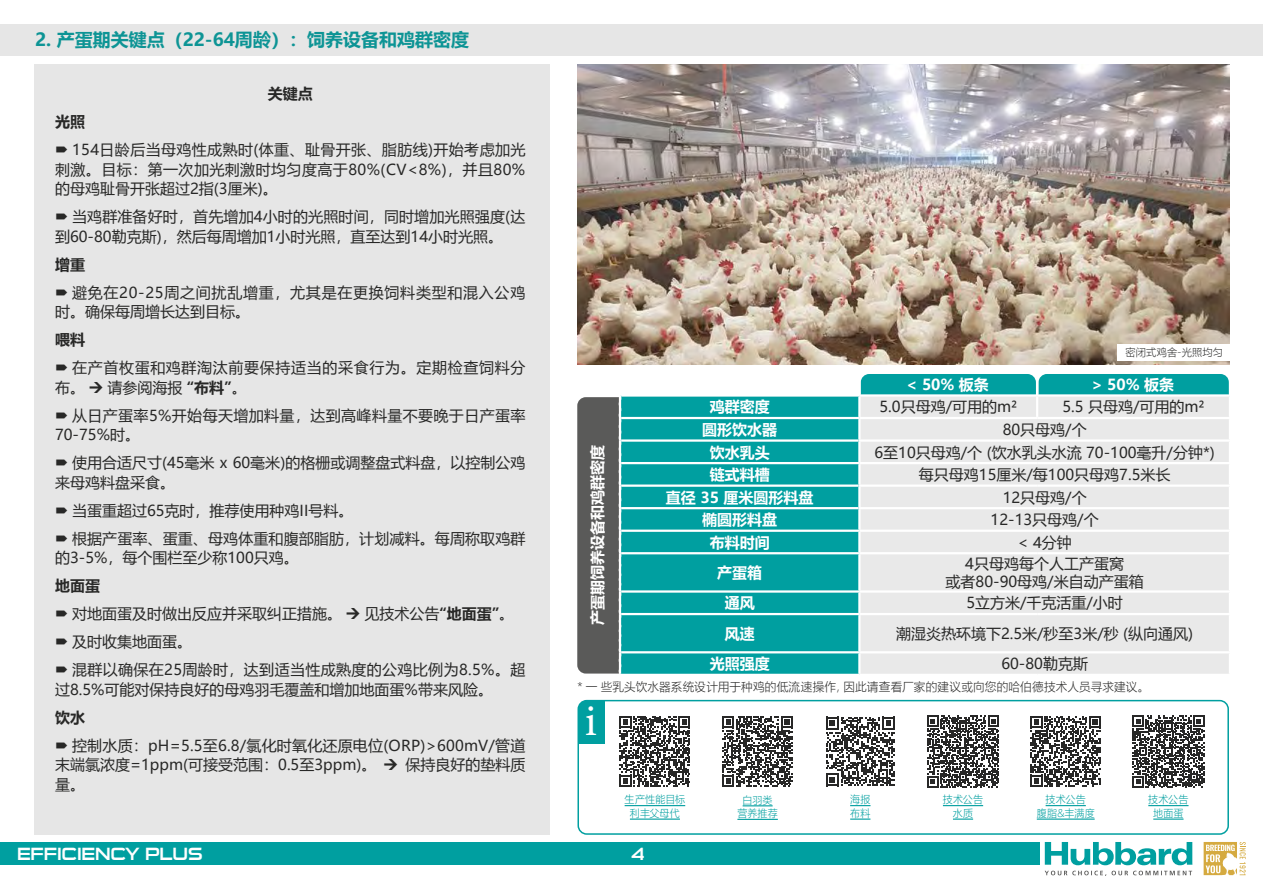
<style>
.page{position:relative;width:1263px;height:893px;background:#fff}
.page>*{position:absolute;margin:0;border:0;box-sizing:border-box;transform-origin:0 0}
.t1{font:45px "Minion Pro";color:#fff}
.t2{font:700 18px "Microsoft Ya Hei UI";color:#009fa0}
.t3{font:17.4px "Sui Generis Rg";letter-spacing:-.01em;color:#fff}
.t4{font:15px/19.5px "Microsoft Ya Hei UI";color:#282827}
.t5{font:15px/28px "Microsoft Ya Hei UI";letter-spacing:.025em;color:#282827}
.t6{font:700 15px "Microsoft Ya Hei UI";color:#fff}
.t7{font:15px/19.5px "Microsoft Ya Hei UI";letter-spacing:.05em;color:#282827}
.t8{font:15px/19.5px "Microsoft Ya Hei UI";letter-spacing:.045em;color:#282827}
.t9{font:700 15px "Microsoft Ya Hei UI";color:#282827}
.t10{font:12px "Microsoft Ya Hei UI Light";letter-spacing:.015em;color:#282827}
.t11{font:10.5px/13.5px "Microsoft Ya Hei UI Light";letter-spacing:.015em;color:#009fa0;text-align:center;scale:.95 1}
.t12{font:10.5px "Microsoft Ya Hei UI Light";letter-spacing:.015em;color:#282827}
.s1{font-weight:700}
</style>
<div class="page">
<div style="left:34px;top:64px;width:515px;height:771px;background:#e6e6e6"></div>
<img style="left:577px;top:64px;width:652px;height:301px">
<div style="left:1117px;top:344px;width:137px;height:17px;background:#fff"></div>
<div style="left:579px;top:701px;width:25px;height:43px;background:#009fa0"></div>
<div style="left:577px;top:700px;width:652px;height:135px;border:2px solid #009fa0;border-radius:9px"></div>
<svg style="left:927px;top:715px;width:72px;height:72px"></svg>
<svg style="left:826px;top:717px;width:69px;height:69px"></svg>
<svg style="left:1030px;top:716px;width:71px;height:71px"></svg>
<hr style="left:943px;top:805px;width:40px;height:1px;background:#009fa0">
<hr style="left:953px;top:818px;width:20px;height:2px;background:#009fa0">
<svg style="left:620px;top:716px;width:70px;height:71px"></svg>
<svg style="left:1132px;top:715px;width:72px;height:72px"></svg>
<hr style="left:1045px;top:805px;width:41px;height:1px;background:#009fa0">
<hr style="left:1037px;top:818px;width:58px;height:2px;background:#009fa0">
<svg style="left:850px;top:805px;width:20px;height:1px"></svg>
<hr style="left:850px;top:818px;width:20px;height:2px;background:#009fa0">
<hr style="left:625px;top:805px;width:60px;height:1px;background:#009fa0">
<hr style="left:630px;top:818px;width:50px;height:2px;background:#009fa0">
<hr style="left:1148px;top:805px;width:40px;height:1px;background:#009fa0">
<hr style="left:1153px;top:818px;width:30px;height:2px;background:#009fa0">
<div style="left:861px;top:374px;width:175px;height:144px;background:#009fa0;border-radius:9px"></div>
<div style="left:1038px;top:374px;width:191px;height:144px;background:#009fa0;border-radius:9px"></div>
<div style="left:577px;top:397px;width:92px;height:277px;background:#5a5a59;border-radius:9px"></div>
<div style="left:622px;top:397px;width:236px;height:277px;background:#009fa0"></div>
<div style="left:860px;top:397px;width:369px;height:277px;background:#e9e9e9"></div>
<svg style="left:594px;top:395px;width:28px;height:279px"></svg>
<hr style="left:621px;top:394px;width:238px;height:3px;background:#fff">
<hr style="left:859px;top:394px;width:178px;height:3px;background:#fff">
<hr style="left:1037px;top:394px;width:194px;height:3px;background:#fff">
<hr style="left:1036px;top:397px;width:2px;height:20px;background:#fff">
<hr style="left:621px;top:417px;width:238px;height:2px;background:#fff">
<hr style="left:859px;top:417px;width:178px;height:2px;background:#fff">
<hr style="left:1037px;top:417px;width:194px;height:2px;background:#fff">
<hr style="left:858px;top:439px;width:179px;height:3px;background:#fff">
<hr style="left:1037px;top:439px;width:194px;height:3px;background:#fff">
<hr style="left:621px;top:462px;width:238px;height:2px;background:#fff">
<hr style="left:859px;top:462px;width:178px;height:2px;background:#fff">
<hr style="left:1037px;top:462px;width:194px;height:2px;background:#fff">
<hr style="left:858px;top:484px;width:179px;height:3px;background:#fff">
<hr style="left:1037px;top:484px;width:194px;height:3px;background:#fff">
<hr style="left:858px;top:507px;width:179px;height:2px;background:#fff">
<hr style="left:1037px;top:507px;width:194px;height:2px;background:#fff">
<hr style="left:621px;top:530px;width:238px;height:2px;background:#fff">
<hr style="left:859px;top:530px;width:178px;height:2px;background:#fff">
<hr style="left:1037px;top:530px;width:194px;height:2px;background:#fff">
<hr style="left:621px;top:552px;width:238px;height:2px;background:#fff">
<hr style="left:859px;top:552px;width:178px;height:2px;background:#fff">
<hr style="left:1037px;top:552px;width:194px;height:2px;background:#fff">
<hr style="left:621px;top:590px;width:238px;height:3px;background:#fff">
<hr style="left:859px;top:590px;width:178px;height:3px;background:#fff">
<hr style="left:1037px;top:590px;width:194px;height:3px;background:#fff">
<hr style="left:621px;top:613px;width:238px;height:2px;background:#fff">
<hr style="left:859px;top:613px;width:178px;height:2px;background:#fff">
<hr style="left:1037px;top:613px;width:194px;height:2px;background:#fff">
<hr style="left:621px;top:651px;width:238px;height:2px;background:#fff">
<hr style="left:859px;top:651px;width:178px;height:2px;background:#fff">
<hr style="left:1037px;top:651px;width:194px;height:2px;background:#fff">
<hr style="left:621px;top:439px;width:237px;height:3px;background:#fff">
<hr style="left:621px;top:484px;width:237px;height:3px;background:#fff">
<hr style="left:621px;top:507px;width:237px;height:2px;background:#fff">
<svg style="left:722px;top:716px;width:71px;height:71px"></svg>
<hr style="left:743px;top:805px;width:30px;height:1px;background:#009fa0">
<hr style="left:737px;top:819px;width:41px;height:1px;background:#009fa0">
<div style="left:0;top:842px;width:1040px;height:23px;background:#009fa0"></div>
<svg style="left:1203px;top:842px;width:42px;height:34px"></svg>
<svg style="left:1045px;top:842px;width:147px;height:23px"></svg>
<svg style="left:1045px;top:871px;width:147px;height:5px"></svg>
<div style="left:0;top:24px;width:1263px;height:32px;background:#e6e6e6"></div>
<p class="t2" style="left:35px;top:27px;width:435px">2. 产蛋期关键点（22-64周龄）：饲养设备和鸡群密度</p>
<p class="t9" style="left:268px;top:83px;width:46px">关键点</p>
<p class="t9" style="left:55px;top:111px;width:31px">光照</p>
<p class="t4" style="left:55px;top:140px;width:472px;text-align:justify;text-indent:17px">154日龄后当母鸡性成熟时(体重、耻骨开张、脂肪线)开始考虑加光刺激。目标：第一次加光刺激时均匀度高于80%(CV&lt;8%)，并且80%的母鸡耻骨开张超过2指(3厘米)。</p>
<p class="t4" style="left:55px;top:207px;width:472px;text-indent:17px">当鸡群准备好时，首先增加4小时的光照时间，同时增加光照强度(达到60-80勒克斯)，然后每周增加1小时光照，直至达到14小时光照。</p>
<p class="t9" style="left:55px;top:254px;width:31px">增重</p>
<p class="t7" style="left:55px;top:282px;width:472px;text-indent:17px">避免在20-25周之间扰乱增重，尤其是在更换饲料类型和混入公鸡时。确保每周增长达到目标。</p>
<p class="t9" style="left:55px;top:329px;width:31px">喂料</p>
<p class="t8" style="left:55px;top:358px;width:472px;text-indent:17px">在产首枚蛋和鸡群淘汰前要保持适当的采食行为。定期检查饲料分布。</p>
<p class="t5" style="left:72px;top:373px;width:455px;text-indent:35px">请参阅海报 <span class="s1">“布料”</span>。<br>从日产蛋率5%开始每天增加料量，达到高峰料量不要晚于日产蛋率</p>
<p class="t4" style="left:72px;top:420px;width:455px;line-height:28px;text-indent:-17px">70-75%时。<br>使用合适尺寸(45毫米 x 60毫米)的格栅或调整盘式料盘，以控制公鸡</p>
<p class="t4" style="left:72px;top:468px;width:455px;line-height:28px;text-indent:-17px">来母鸡料盘采食。<br>当蛋重超过65克时，推荐使用种鸡II号料。<br>根据产蛋率、蛋重、母鸡体重和腹部脂肪，计划减料。每周称取鸡群</p>
<p class="t4" style="left:55px;top:548px;width:245px">的3-5%，每个围栏至少称100只鸡。</p>
<p class="t9" style="left:55px;top:575px;width:46px">地面蛋</p>
<p class="t4" style="left:72px;top:604px;width:271px">对地面蛋及时做出反应并采取纠正措施。</p>
<p class="t4" style="left:364px;top:604px;width:151px">见技术公告<span class="s1">“地面蛋”</span>。</p>
<p class="t5" style="left:72px;top:627px;width:455px">及时收集地面蛋。<br>混群以确保在25周龄时，达到适当性成熟度的公鸡比例为8.5%。超</p>
<p class="t4" style="left:55px;top:679px;width:439px">过8.5%可能对保持良好的母鸡羽毛覆盖和增加地面蛋%带来风险。</p>
<p class="t9" style="left:55px;top:707px;width:31px">饮水</p>
<p class="t4" style="left:55px;top:735px;width:472px;text-indent:17px">控制水质：pH=5.5至6.8/氯化时氧化还原电位(ORP)&gt;600mV/管道末端氯浓度=1ppm(可接受范围：0.5至3ppm)。</p>
<p class="t4" style="left:405px;top:755px;width:121px">保持良好的垫料质</p>
<p class="t4" style="left:55px;top:774px;width:31px">量。</p>
<p class="t12" style="left:1125px;top:345px;width:99px">密闭式鸡舍-光照均匀</p>
<p class="t6" style="left:587px;top:625px;width:181px;rotate:-90deg">产蛋期饲养设备和鸡群密度</p>
<p class="t6" style="left:906px;top:375px;width:84px">&lt; 50% 板条</p>
<p class="t6" style="left:1091px;top:375px;width:84px">&gt; 50% 板条</p>
<p class="t6" style="left:710px;top:397px;width:61px">鸡群密度</p>
<p class="t4" style="left:879px;top:397px;width:139px">5.0只母鸡/可用的m²</p>
<p class="t4" style="left:1062px;top:397px;width:144px">5.5 只母鸡/可用的m²</p>
<p class="t6" style="left:702px;top:419px;width:76px">圆形饮水器</p>
<p class="t4" style="left:1003px;top:419px;width:85px">80只母鸡/个</p>
<p class="t6" style="left:710px;top:442px;width:61px">饮水乳头</p>
<p class="t4" style="left:874px;top:442px;width:342px">6至10只母鸡/个 (饮水乳头水流 70-100毫升/分钟*)</p>
<p class="t6" style="left:710px;top:464px;width:61px">链式料槽</p>
<p class="t4" style="left:919px;top:464px;width:253px">每只母鸡15厘米/每100只母鸡7.5米长</p>
<p class="t6" style="left:666px;top:487px;width:149px">直径 35 厘米圆形料盘</p>
<p class="t4" style="left:1003px;top:487px;width:85px">12只母鸡/个</p>
<p class="t6" style="left:702px;top:509px;width:76px">椭圆形料盘</p>
<p class="t4" style="left:991px;top:509px;width:110px">12-13只母鸡/个</p>
<p class="t6" style="left:710px;top:532px;width:61px">布料时间</p>
<p class="t4" style="left:1017px;top:532px;width:56px">&lt; 4分钟</p>
<p class="t6" style="left:717px;top:562px;width:46px">产蛋箱</p>
<p class="t4" style="left:946px;top:554px;width:200px;line-height:18px;text-align:center">4只母鸡每个人工产蛋窝<br>或者80-90母鸡/米自动产蛋箱</p>
<p class="t6" style="left:725px;top:593px;width:31px">通风</p>
<p class="t4" style="left:966px;top:593px;width:158px">5立方米/千克活重/小时</p>
<p class="t6" style="left:725px;top:623px;width:31px">风速</p>
<p class="t4" style="left:896px;top:623px;width:299px">潮湿炎热环境下2.5米/秒至3米/秒 (纵向通风)</p>
<p class="t6" style="left:710px;top:653px;width:61px">光照强度</p>
<p class="t4" style="left:1001px;top:654px;width:88px">60-80勒克斯</p>
<p class="t10" style="left:577px;top:679px;width:573px">* 一 些乳头饮水器系统设计用于种鸡的低流速操作，因此请查看厂家的建议或向您的哈伯德技术人员寻求建议。</p>
<h1 class="t1" style="left:585px;top:691px;width:14px">i</h1>
<p class="t11" style="left:625px;top:793px;width:65px">生产性能目标利丰父母代</p>
<p class="t11" style="left:1148px;top:793px;width:44px">技术公告地面蛋</p>
<p class="t11" style="left:850px;top:793px;width:23px;text-align:left">海报布料</p>
<p class="t11" style="left:943px;top:793px;width:44px">技术公告水质</p>
<p class="t11" style="left:1037px;top:793px;width:62px">技术公告<br>腹脂&amp;丰满度</p>
<p class="t11" style="left:737px;top:793px;width:44px">白羽类营养推荐</p>
<p class="t3" style="left:17px;top:844px;width:187px">EFFICIENCY PLUS</p>
<p class="t3" style="left:631px;top:844px;width:15px">4</p>
</div>
